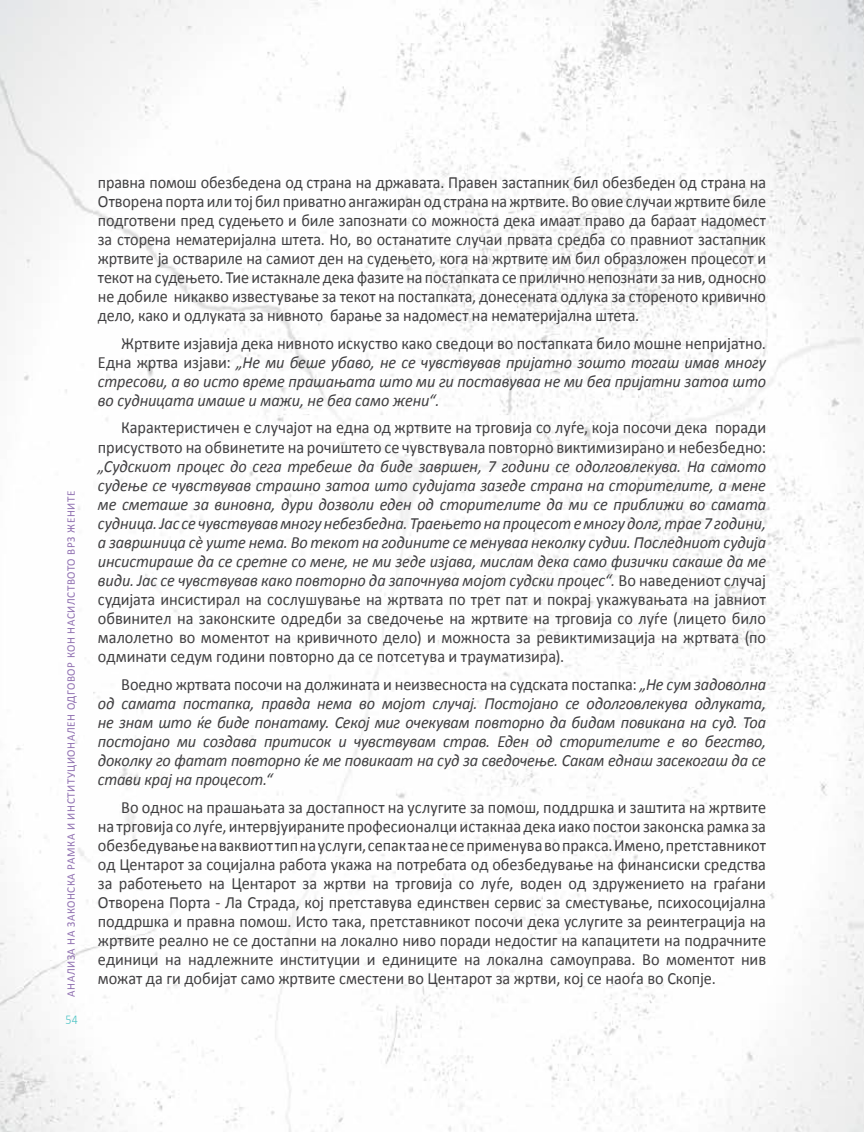
<style>
.page{position:relative;width:864px;height:1132px;background:#fff}
.page>*{position:absolute;margin:0;border:0;box-sizing:border-box;transform-origin:0 0}
.t1{font:italic 17.1px/19px "Calibri";letter-spacing:-.01em;color:#414042;text-align:justify;scale:.95 1}
.t2{font:17.1px/19px "Calibri";color:#414042;text-align:right;scale:.95 1}
.t3{font:17.1px/19px "Calibri";color:#414042;text-align:justify;scale:.94 1}
.t4{font:300 13.35px "Calibri";color:#45c1c2;scale:.9 1}
.t5{font:11.55px "Calibri";letter-spacing:.05em;color:#9070b1;scale:.96 1}
.s1{font-style:normal}
</style>
<div class="page">
<img style="left:0;top:0;width:863px;height:1131px">
<p class="t5" style="left:64px;top:996px;width:528px;rotate:-90deg">АНАЛИЗА НА ЗАКОНСКА РАМКА И ИНСТИТУЦИОНАЛЕН ОДГОВОР КОН НАСИЛСТВОТО ВРЗ ЖЕНИТЕ</p>
<p class="t4" style="left:65px;top:1011px;width:15px">54</p>
<p class="t3" style="left:98px;top:172px;width:712px">правна помош обезбедена од страна на државата. Правен застапник бил обезбеден од страна на Отворена порта или тој бил приватно ангажиран од страна на жртвите. Во овие случаи жртвите биле подготвени пред судењето и биле запознати со можноста дека имаат право да бараат надомест за сторена нематеријална штета. Но, во останатите случаи првата средба со правниот застапник жртвите ја оствариле на самиот ден на судењето, кога на жртвите им бил образложен процесот и текот на судењето. Тие истакнале дека фазите на постапката се прилично непознати за нив, односно не добиле никакво известување за текот на постапката, донесената одлука за стореното кривично дело, како и одлуката за нивното барање за надомест на нематеријална штета.</p>
<p class="t1" style="left:98px;top:333px;width:704px;text-indent:23px"><span class="s1">Жртвите изјавија дека нивното искуство како сведоци во постапката било мошне непријатно.<br>Една жртва изјави:</span> „Не ми беше убаво, не се чувствував пријатно зошто тогаш имав многу стресови, а во исто време прашањата што ми ги поставуваа не ми беа пријатни затоа што во судницата имаше и мажи, не беа само жени“.</p>
<p class="t2" style="left:98px;top:418px;width:704px">Карактеристичен е случајот на една од жртвите на трговија со луѓе, која посочи дека поради присуството на обвинетите на рочиштето се чувствувала повторно виктимизирано и небезбедно:</p>
<p class="t1" style="left:98px;top:455px;width:704px">„Судскиот процес до сега требеше да биде завршен, 7 години се одолговлекува. На самото судење се чувствував страшно затоа што судијата зазеде страна на сторителите, а мене ме сметаше за виновна, дури дозволи еден од сторителите да ми се приближи во самата судница. Јас се чувствував многу небезбедна. Траењето на процесот е многу долг, трае 7 години, а завршница сè уште нема. Во текот на годините се менуваа неколку судии. Последниот судија инсистираше да се сретне со мене, не ми зеде изјава, мислам дека само физички сакаше да ме види. Јас се чувствував како повторно да започнува мојот судски процес“. <span class="s1">Во наведениот случај судијата инсистирал на сослушување на жртвата по трет пат и покрај укажувањата на јавниот обвинител на законските одредби за сведочење на жртвите на трговија со луѓе (лицето било малолетно во моментот на кривичното дело) и можноста за ревиктимизација на жртвата (по одминати седум години повторно да се потсетува и трауматизира).</span></p>
<p class="t1" style="left:98px;top:673px;width:704px;text-indent:23px"><span class="s1">Воедно жртвата посочи на должината и неизвесноста на судската постапка:</span> „Не сум задоволна од самата постапка, правда нема во мојот случај. Постојано се одолговлекува одлуката, не знам што ќе биде понатаму. Секој миг очекувам повторно да бидам повикана на суд. Тоа постојано ми создава притисок и чувствувам страв. Еден од сторителите е во бегство, доколку го фатат повторно ќе ме повикаат на суд за сведочење. Сакам еднаш засекогаш да се стави крај на процесот.“</p>
<p class="t2" style="left:98px;top:797px;width:704px;text-align:justify;text-indent:23px">Во однос на прашањата за достапност на услугите за помош, поддршка и заштита на жртвите на трговија со луѓе, интервјуираните професионалци истакнаа дека иако постои законска рамка за обезбедување на ваквиот тип на услуги, сепак таа не се применува во пракса. Имено, претставникот од Центарот за социјална работа укажа на потребата од обезбедување на финансиски средства за работењето на Центарот за жртви на трговија со луѓе, воден од здружението на граѓани Отворена Порта - Ла Страда, кој претставува единствен сервис за сместување, психосоцијална поддршка и правна помош. Исто така, претставникот посочи дека услугите за реинтеграција на жртвите реално не се достапни на локално ниво поради недостиг на капацитети на подрачните единици на надлежните институции и единиците на локална самоуправа. Во моментот нив можат да ги добијат само жртвите сместени во Центарот за жртви, кој се наоѓа во Скопје.</p>
</div>
